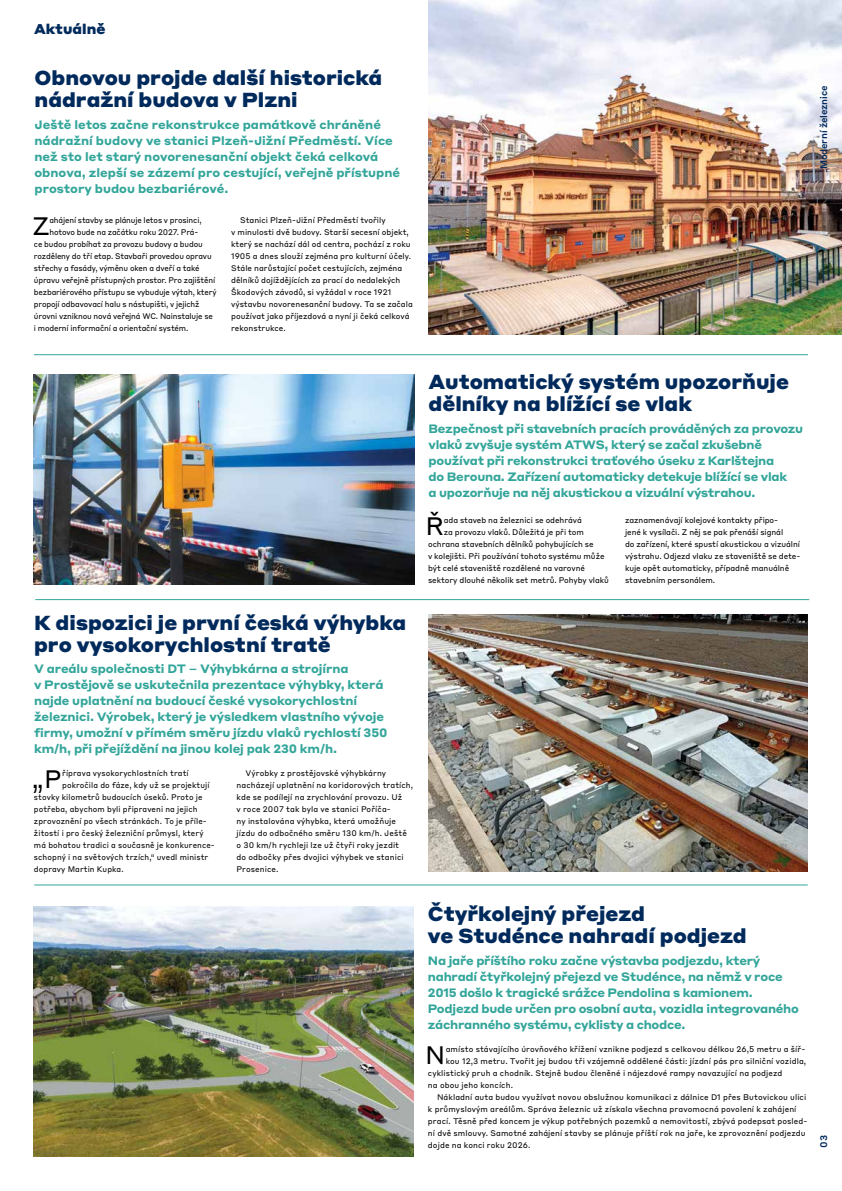
<style>
.page{position:relative;width:842px;height:1191px;background:#fff}
.page>*{position:absolute;margin:0;border:0;box-sizing:border-box;transform-origin:0 0}
.t1{font:24.9px "Styrene B";color:#000}
.t2{font:900 20px/22px "Styrene A";color:#002a5c}
.t3{font:900 14px "Styrene A";color:#002a5c}
.t4{font:700 12px/16px "Styrene A";letter-spacing:-.02em;color:#32a59a}
.t5{font:700 12px/16px "Styrene A";color:#32a59a}
.t6{font:500 9.5px "Styrene B";letter-spacing:-.015em;color:#002a5c}
.t7{font:8px/12px "Styrene B";color:#000}
.t8{font:8px "Styrene B";letter-spacing:-.02em;color:#000}
</style>
<div class="page">
<hr style="left:34px;top:354px;width:774px;height:1px;background:#32a59a">
<hr style="left:34px;top:884px;width:774px;height:1px;background:#32a59a">
<hr style="left:35px;top:599px;width:774px;height:1px;background:#32a59a">
<img style="left:428px;top:614px;width:380px;height:257px">
<img style="left:34px;top:374px;width:380px;height:210px">
<img style="left:34px;top:906px;width:380px;height:251px">
<img style="left:428px;top:0;width:414px;height:334px">
<h3 class="t3" style="left:34px;top:17px;width:73px">Aktuálně</h3>
<h2 class="t2" style="left:35px;top:65px;width:349px">Obnovou projde další historická nádražní budova v Plzni</h2>
<p class="t5" style="left:35px;top:115px;width:367px">Ještě letos začne rekonstrukce památkově chráněné nádražní budovy ve stanici Plzeň-Jižní Předměstí. Více než sto let starý novorenesanční objekt čeká celková obnova, zlepší se zázemí pro cestující, veřejně přístupné prostory budou bezbariérové.</p>
<h1 class="t1" style="left:33px;top:205px;width:19px">Z</h1>
<p class="t8" style="left:49px;top:214px;width:154px">ahájení stavby se plánuje letos v prosinci,</p>
<p class="t8" style="left:49px;top:226px;width:150px">hotovo bude na začátku roku 2027. Prá-</p>
<p class="t8" style="left:34px;top:238px;width:170px">ce budou probíhat za provozu budovy a budou</p>
<p class="t8" style="left:34px;top:250px;width:179px">rozděleny do tří etap. Stavbaři provedou opravu</p>
<p class="t8" style="left:34px;top:262px;width:167px">střechy a fasády, výměnu oken a dveří a také</p>
<p class="t8" style="left:34px;top:274px;width:183px">úpravu veřejně přístupných prostor. Pro zajištění</p>
<p class="t8" style="left:34px;top:286px;width:184px">bezbariérového přístupu se vybuduje výtah, který</p>
<p class="t8" style="left:34px;top:298px;width:167px">propojí odbavovací halu s nástupišti, v jejichž</p>
<p class="t8" style="left:34px;top:310px;width:180px">úrovni vzniknou nová veřejná WC. Nainstaluje se</p>
<p class="t8" style="left:34px;top:322px;width:156px">i moderní informační a orientační systém.</p>
<p class="t7" style="left:231px;top:214px;width:183px;text-indent:9px">Stanici Plzeň-Jižní Předměstí tvořily<br>v minulosti dvě budovy. Starší secesní objekt, který se nachází dál od centra, pochází z roku 1905 a dnes slouží zejména pro kulturní účely.<br>Stále narůstající počet cestujících, zejména dělníků dojíždějících za prací do nedalekých Škodových závodů, si vyžádal v roce 1921 výstavbu novorenesanční budovy. Ta se začala používat jako příjezdová a nyní ji čeká celková rekonstrukce.</p>
<p class="t6" style="left:816px;top:169px;width:85px;rotate:-90deg">Moderní železnice</p>
<h2 class="t2" style="left:34px;top:609px;width:374px">K dispozici je první česká výhybka pro vysokorychlostní tratě</h2>
<p class="t4" style="left:34px;top:660px;width:355px">V areálu společnosti DT – Výhybkárna a strojírna<br>v Prostějově se uskutečnila prezentace výhybky, která najde uplatnění na budoucí české vysokorychlostní železnici. Výrobek, který je výsledkem vlastního vývoje firmy, umožní v přímém směru jízdu vlaků rychlostí 350 km/h, při přejíždění na jinou kolej pak 230 km/h.</p>
<h1 class="t1" style="left:32px;top:757px;width:31px">„P</h1>
<p class="t7" style="left:62px;top:766px;width:128px">říprava vysokorychlostních tratí</p>
<p class="t7" style="left:62px;top:778px;width:149px">pokročila do fáze, kdy už se projektují</p>
<p class="t7" style="left:34px;top:790px;width:170px">stovky kilometrů budoucích úseků. Proto je</p>
<p class="t7" style="left:34px;top:802px;width:165px">potřeba, abychom byli připraveni na jejich</p>
<p class="t7" style="left:34px;top:814px;width:174px">zprovoznění po všech stránkách. To je příle-</p>
<p class="t7" style="left:34px;top:826px;width:171px">žitostí i pro český železniční průmysl, který</p>
<p class="t7" style="left:34px;top:838px;width:182px">má bohatou tradici a současně je konkurence-</p>
<p class="t7" style="left:34px;top:850px;width:176px">schopný i na světových trzích,“ uvedl ministr</p>
<p class="t7" style="left:34px;top:862px;width:91px">dopravy Martin Kupka.</p>
<p class="t7" style="left:237px;top:766px;width:178px;text-indent:9px">Výrobky z prostějovské výhybkárny nacházejí uplatnění na koridorových tratích, kde se podílejí na zrychlování provozu. Už<br>v roce 2007 tak byla ve stanici Poříča-<br>ny instalována výhybka, která umožňuje jízdu do odbočného směru 130 km/h. Ještě o 30 km/h rychleji lze už čtyři roky jezdit<br>do odbočky přes dvojici výhybek ve stanici Prosenice.</p>
<h2 class="t2" style="left:429px;top:369px;width:362px">Automatický systém upozorňuje dělníky na blížící se vlak</h2>
<p class="t4" style="left:429px;top:420px;width:376px">Bezpečnost při stavebních pracích prováděných za provozu vlaků zvyšuje systém ATWS, který se začal zkušebně používat při rekonstrukci traťového úseku z Karlštejna<br>do Berouna. Zařízení automaticky detekuje blížící se vlak<br>a upozorňuje na něj akustickou a vizuální výstrahou.</p>
<h1 class="t1" style="left:425px;top:505px;width:20px">Ř</h1>
<p class="t7" style="left:444px;top:514px;width:140px">ada staveb na železnici se odehrává</p>
<p class="t7" style="left:444px;top:526px;width:142px">za provozu vlaků. Důležitá je při tom</p>
<p class="t7" style="left:428px;top:538px;width:167px">ochrana stavebních dělníků pohybujících se</p>
<p class="t7" style="left:428px;top:550px;width:178px">v kolejišti. Při používání tohoto systému může</p>
<p class="t7" style="left:428px;top:562px;width:158px">být celé staveniště rozdělené na varovné</p>
<p class="t7" style="left:428px;top:574px;width:182px">sektory dlouhé několik set metrů. Pohyby vlaků</p>
<p class="t7" style="left:625px;top:514px;width:177px">zaznamenávají kolejové kontakty připo-<br>jené k vysílači. Z něj se pak přenáší signál<br>do zařízení, které spustí akustickou a vizuální výstrahu. Odjezd vlaku ze staveniště se dete&shy;kuje opět automaticky, případně manuálně stavebním personálem.</p>
<h2 class="t2" style="left:428px;top:901px;width:320px">Čtyřkolejný přejezd<br>ve Studénce nahradí podjezd</h2>
<p class="t4" style="left:428px;top:951px;width:373px">Na jaře příštího roku začne výstavba podjezdu, který nahradí čtyřkolejný přejezd ve Studénce, na němž v roce 2015 došlo k tragické srážce Pendolina s kamionem.<br>Podjezd bude určen pro osobní auta, vozidla integrovaného záchranného systému, cyklisty a chodce.</p>
<h1 class="t1" style="left:425px;top:1033px;width:22px">N</h1>
<p class="t7" style="left:446px;top:1042px;width:361px">amísto stávajícího úrovňového křížení vznikne podjezd s celkovou délkou 26,5 metru a šíř-</p>
<p class="t7" style="left:446px;top:1054px;width:362px">kou 12,3 metru. Tvořit jej budou tři vzájemně oddělené části: jízdní pás pro silniční vozidla,</p>
<p class="t7" style="left:428px;top:1066px;width:356px">cyklistický pruh a chodník. Stejně budou členěné i nájezdové rampy navazující na podjezd</p>
<p class="t7" style="left:428px;top:1078px;width:87px">na obou jeho koncích.</p>
<p class="t7" style="left:437px;top:1090px;width:371px">Nákladní auta budou využívat novou obslužnou komunikaci z dálnice D1 přes Butovickou ulici</p>
<p class="t7" style="left:428px;top:1102px;width:370px">k průmyslovým areálům. Správa železnic už získala všechna pravomocná povolení k zahájení</p>
<p class="t7" style="left:428px;top:1114px;width:381px">prací. Těsně před koncem je výkup potřebných pozemků a nemovitostí, zbývá podepsat posled-</p>
<p class="t7" style="left:428px;top:1126px;width:379px">ní dvě smlouvy. Samotné zahájení stavby se plánuje příští rok na jaře, ke zprovoznění podjezdu</p>
<p class="t7" style="left:428px;top:1138px;width:104px">dojde na konci roku 2026.</p>
<p class="t6" style="left:816px;top:1147px;width:14px;rotate:-90deg">03</p>
</div>
